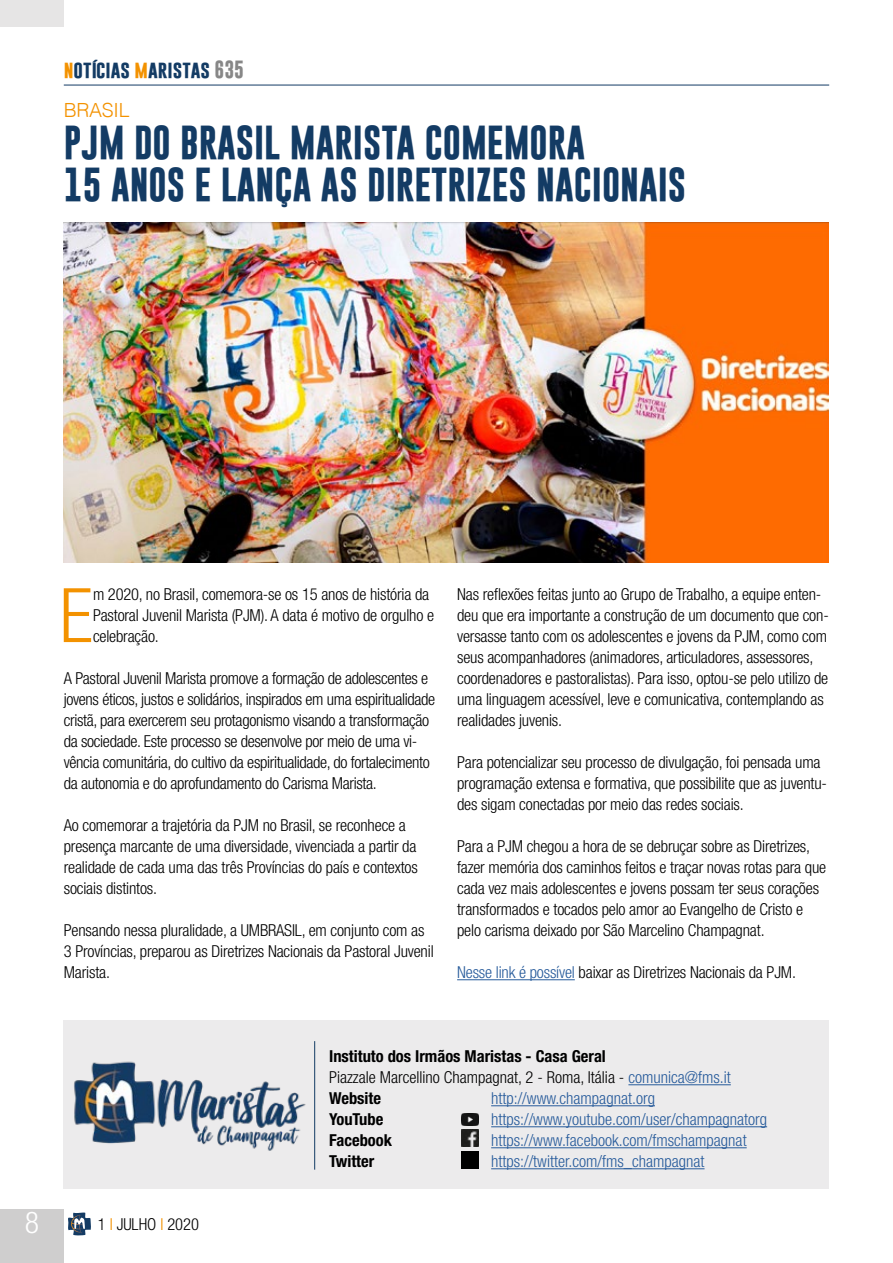
<style>
.page{position:relative;width:893px;height:1263px;background:#fff}
.page>*{position:absolute;margin:0;border:0;box-sizing:border-box;transform-origin:0 0}
.t1{font:300 condensed 75.3px "Helvetica Neue";color:#f39200}
.t2{font:700 34.5px/42px "Gobold";color:#133b64}
.t3{font:300 condensed 30px "Helvetica Neue";color:#fff}
.t4{font:300 19.5px "Helvetica";letter-spacing:-.015em;color:#f39200}
.t5{font:700 18px "Gobold";color:#133b64}
.t6{font:300 condensed 16.5px/21px "Helvetica Neue";letter-spacing:-.01em;color:#000}
.t7{font:300 condensed 16.5px "Helvetica Neue";color:#275b9b}
.t8{font:700 condensed 16.5px "Helvetica Neue";color:#000}
.s1{color:#f39200}
.s2{color:#878787}
.s3{color:#275b9b}
.s4{font-weight:700}
</style>
<div class="page">
<div style="left:64px;top:1020px;width:765px;height:168px;background:#ecebec"></div>
<hr style="left:628px;top:1084px;width:103px;height:1px;background:#275b9b">
<hr style="left:314px;top:1041px;width:1px;height:129px;background:#133b64">
<img style="left:74px;top:1061px;width:232px;height:90px">
<hr style="left:64px;top:85px;width:765px;height:1px;background:#133b64">
<svg style="left:68px;top:1212px;width:23px;height:23px"></svg>
<div style="left:0;top:1209px;width:64px;height:54px;background:#cfcece"></div>
<div style="left:0;top:0;width:64px;height:27px;background:#e6e5e5"></div>
<hr style="left:491px;top:1105px;width:164px;height:1px;background:#275b9b">
<hr style="left:491px;top:1126px;width:276px;height:1px;background:#275b9b">
<hr style="left:491px;top:1147px;width:256px;height:1px;background:#275b9b">
<hr style="left:491px;top:1168px;width:214px;height:1px;background:#275b9b">
<img style="left:461px;top:1129px;width:17px;height:17px">
<img style="left:461px;top:1152px;width:17px;height:17px">
<img style="left:461px;top:1113px;width:17px;height:12px">
<hr style="left:457px;top:979px;width:118px;height:1px;background:#275b9b">
<img style="left:64px;top:222px;width:765px;height:340px">
<p class="t5" style="left:64px;top:57px;width:182px"><span class="s1">n</span>otícias <span class="s1">m</span>aristas <span class="s2">635</span></p>
<p class="t4" style="left:64px;top:93px;width:67px">BRASIL</p>
<h2 class="t2" style="left:64px;top:122px;width:624px">PJM DO BRASIL MARISTA COMEMORA<br>15 ANOS E LANÇA AS DIRETRIZES NACIONAIS</h2>
<h1 class="t1" style="left:60px;top:572px;width:35px">E</h1>
<p class="t6" style="left:93px;top:584px;width:343px">m 2020, no Brasil, comemora-se os 15 anos de história da<br>Pastoral Juvenil Marista (PJM). A data é motivo de orgulho e celebração.</p>
<p class="t6" style="left:64px;top:668px;width:373px">A Pastoral Juvenil Marista promove a formação de adolescentes e jovens éticos, justos e solidários, inspirados em uma espiritualidade cristã, para exercerem seu protagonismo visando a transformação da sociedade. Este processo se desenvolve por meio de uma vi&shy;vência comunitária, do cultivo da espiritualidade, do fortalecimento da autonomia e do aprofundamento do Carisma Marista.</p>
<p class="t6" style="left:64px;top:815px;width:356px">Ao comemorar a trajetória da PJM no Brasil, se reconhece a presença marcante de uma diversidade, vivenciada a partir da realidade de cada uma das três Províncias do país e contextos sociais distintos.</p>
<p class="t6" style="left:64px;top:920px;width:371px">Pensando nessa pluralidade, a UMBRASIL, em conjunto com as<br>3 Províncias, preparou as Diretrizes Nacionais da Pastoral Juvenil<br>Marista.</p>
<p class="t6" style="left:457px;top:584px;width:373px">Nas reflexões feitas junto ao Grupo de Trabalho, a equipe enten&shy;deu que era importante a construção de um documento que con&shy;versasse tanto com os adolescentes e jovens da PJM, como com seus acompanhadores (animadores, articuladores, assessores, coordenadores e pastoralistas). Para isso, optou-se pelo utilizo de uma linguagem acessível, leve e comunicativa, contemplando as realidades juvenis.</p>
<p class="t6" style="left:457px;top:752px;width:371px">Para potencializar seu processo de divulgação, foi pensada uma programação extensa e formativa, que possibilite que as juventu&shy;des sigam conectadas por meio das redes sociais.</p>
<p class="t6" style="left:457px;top:836px;width:371px">Para a PJM chegou a hora de se debruçar sobre as Diretrizes, fazer memória dos caminhos feitos e traçar novas rotas para que cada vez mais adolescentes e jovens possam ter seus corações transformados e tocados pelo amor ao Evangelho de Cristo e pelo carisma deixado por São Marcelino Champagnat.</p>
<p class="t6" style="left:457px;top:962px;width:340px"><span class="s3">Nesse link é possível</span> baixar as Diretrizes Nacionais da PJM.</p>
<h3 class="t3" style="left:25px;top:1205px;width:16px">8</h3>
<p class="t6" style="left:98px;top:1214px;width:103px">1 <span class="s1">I</span> JULHO <span class="s1">I</span> 2020</p>
<p class="t6" style="left:329px;top:1046px;width:403px"><span class="s4">Instituto dos Irmãos Maristas - Casa Geral<br></span>Piazzale Marcellino Champagnat, 2 - Roma, Itália - <span class="s3">comunica@fms.it</span></p>
<p class="t8" style="left:329px;top:1088px;width:53px">Website</p>
<p class="t7" style="left:491px;top:1089px;width:165px">http://www.champagnat.org</p>
<p class="t8" style="left:329px;top:1109px;width:56px">YouTube</p>
<p class="t7" style="left:491px;top:1110px;width:277px">https://www.youtube.com/user/champagnatorg</p>
<p class="t8" style="left:329px;top:1130px;width:64px">Facebook</p>
<p class="t7" style="left:491px;top:1131px;width:257px">https://www.facebook.com/fmschampagnat</p>
<p class="t8" style="left:329px;top:1151px;width:47px">Twitter</p>
<p class="t7" style="left:491px;top:1152px;width:215px">https://twitter.com/fms_champagnat</p>
</div>
